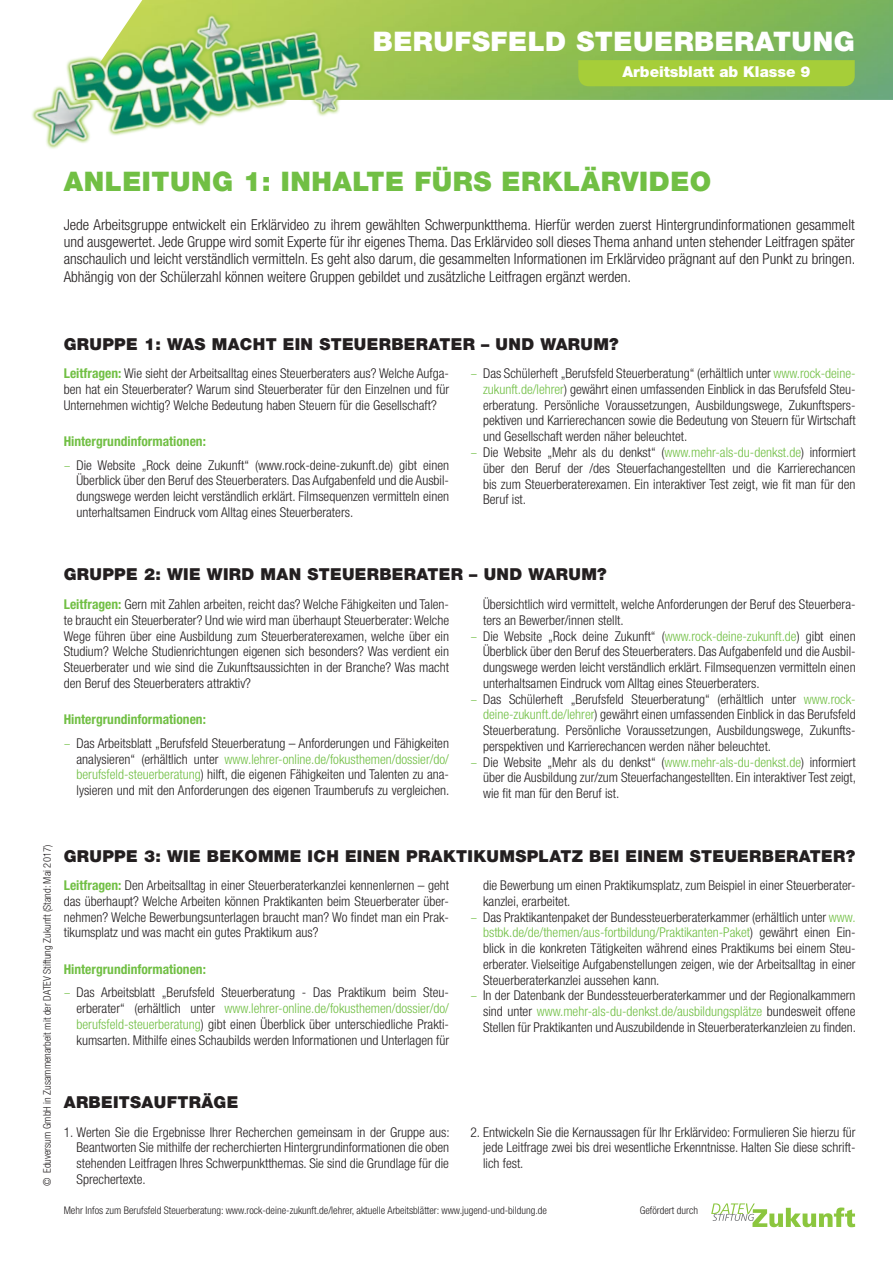
<style>
.page{position:relative;width:893px;height:1263px;background:#fff}
.page>*{position:absolute;margin:0;border:0;box-sizing:border-box;transform-origin:0 0}
.t1{font:900 27px "Helvetica Neue";letter-spacing:.02em;color:#71bf44}
.t2{font:900 27px "Helvetica Neue";letter-spacing:.02em;color:#fff}
.t3{font:900 16.5px "Helvetica Neue";letter-spacing:.02em;color:#231f20}
.t4{font:300 condensed 15px/17.2px "Helvetica Neue";color:#231f20;text-align:justify}
.t5{font:900 15px "Helvetica Neue";color:#fff}
.t6{font:300 condensed 13.5px/15.8px "Helvetica Neue";color:#231f20;text-align:justify}
.t7{font:300 condensed 13.5px "Helvetica Neue";color:#71bf44}
.t8{font:300 condensed 10.5px "Helvetica Neue";color:#231f20}
.s1{font-weight:700;color:#71bf44}
.s2{font-family:"DIN";font-stretch:normal;color:#71bf44}
.s3{color:#71bf44}
.s4{color:#231f20}
</style>
<div class="page">
<img style="left:382px;top:0;width:511px;height:100px">
<img style="left:32px;top:0;width:350px;height:149px">
<div style="left:578px;top:60px;width:277px;height:26px;background:#a6ce39"></div>
<svg style="left:711px;top:1203px;width:144px;height:24px"></svg>
<h1 class="t2" style="left:373px;top:25px;width:483px">BERUFSFELD STEUERBERATUNG</h1>
<p class="t5" style="left:622px;top:62px;width:190px">Arbeitsblatt ab Klasse 9</p>
<h1 class="t1" style="left:64px;top:165px;width:649px">ANLEITUNG 1: INHALTE FÜRS ERKLÄRVIDEO</h1>
<p class="t4" style="left:64px;top:216px;width:793px">Jede Arbeitsgruppe entwickelt ein Erklärvideo zu ihrem gewählten Schwerpunktthema. Hierfür werden zuerst Hintergrundinformationen gesammelt und ausgewertet. Jede Gruppe wird somit Experte für ihr eigenes Thema. Das Erklärvideo soll dieses Thema anhand unten stehender Leitfragen später anschaulich und leicht verständlich vermitteln. Es geht also darum, die gesammelten Informationen im Erklärvideo prägnant auf den Punkt zu bringen.<br>Abhängig von der Schülerzahl können weitere Gruppen gebildet und zusätzliche Leitfragen ergänzt werden.</p>
<p class="t3" style="left:64px;top:334px;width:556px">GRUPPE 1: WAS MACHT EIN STEUERBERATER – UND WARUM?</p>
<p class="t6" style="left:64px;top:365px;width:387px"><span class="s1">Leitfragen:</span> Wie sieht der Arbeitsalltag eines Steuerberaters aus? Welche Aufga&shy;ben hat ein Steuerberater? Warum sind Steuerberater für den Einzelnen und für Unternehmen wichtig? Welche Bedeutung haben Steuern für die Gesellschaft?</p>
<p class="t6" style="left:64px;top:429px;width:387px;line-height:23.7px"><span class="s1">Hintergrundinformationen:<br></span><span class="s2">−</span> Die Website „Rock deine Zukunft“ (www.rock-deine-zukunft.de) gibt einen</p>
<p class="t6" style="left:77px;top:473px;width:374px">Überblick über den Beruf des Steuerberaters. Das Aufgabenfeld und die Ausbil&shy;dungswege werden leicht verständlich erklärt. Filmsequenzen vermitteln einen unterhaltsamen Eindruck vom Alltag eines Steuerberaters.</p>
<p class="t6" style="left:470px;top:365px;width:387px"><span class="s2">−</span> Das Schülerheft „Berufsfeld Steuerberatung“ (erhältlich unter <span class="s3">www.rock-deine-</span></p>
<p class="t6" style="left:483px;top:381px;width:374px"><span class="s3">zukunft.de/lehrer</span>) gewährt einen umfassenden Einblick in das Berufsfeld Steu-</p>
<p class="t6" style="left:483px;top:397px;width:374px">erberatung. Persönliche Voraussetzungen, Ausbildungswege, Zukunftspers-</p>
<p class="t6" style="left:483px;top:413px;width:374px">pektiven und Karrierechancen sowie die Bedeutung von Steuern für Wirtschaft</p>
<p class="t6" style="left:483px;top:428px;width:206px">und Gesellschaft werden näher beleuchtet.</p>
<p class="t6" style="left:470px;top:444px;width:387px"><span class="s2">−</span> Die Website „Mehr als du denkst“ (<span class="s3">www.mehr-als-du-denkst.de</span>) informiert</p>
<p class="t6" style="left:483px;top:460px;width:374px">über den Beruf der /des Steuerfachangestellten und die Karrierechancen</p>
<p class="t6" style="left:483px;top:476px;width:374px">bis zum Steuerberaterexamen. Ein interaktiver Test zeigt, wie fit man für den</p>
<p class="t6" style="left:483px;top:491px;width:44px">Beruf ist.</p>
<p class="t3" style="left:64px;top:565px;width:544px">GRUPPE 2: WIE WIRD MAN STEUERBERATER – UND WARUM?</p>
<p class="t6" style="left:64px;top:596px;width:387px"><span class="s1">Leitfragen:</span> Gern mit Zahlen arbeiten, reicht das? Welche Fähigkeiten und Talen&shy;te braucht ein Steuerberater? Und wie wird man überhaupt Steuerberater: Welche Wege führen über eine Ausbildung zum Steuerberaterexamen, welche über ein Studium? Welche Studienrichtungen eigenen sich besonders? Was verdient ein Steuerberater und wie sind die Zukunftsaussichten in der Branche? Was macht den Beruf des Steuerberaters attraktiv?</p>
<p class="t6" style="left:64px;top:707px;width:387px;line-height:23.7px"><span class="s1">Hintergrundinformationen:<br></span><span class="s2">−</span> Das Arbeitsblatt „Berufsfeld Steuerberatung – Anforderungen und Fähigkeiten</p>
<p class="t6" style="left:77px;top:751px;width:374px">analysieren“ (erhältlich unter <span class="s3">www.lehrer-online.de/fokusthemen/dossier/do/ berufsfeld-steuerberatung</span>) hilft, die eigenen Fähigkeiten und Talenten zu ana&shy;lysieren und mit den Anforderungen des eigenen Traumberufs zu vergleichen.</p>
<p class="t6" style="left:483px;top:596px;width:374px">Übersichtlich wird vermittelt, welche Anforderungen der Beruf des Steuerbera-</p>
<p class="t6" style="left:483px;top:612px;width:142px">ters an Bewerber/innen stellt.</p>
<p class="t6" style="left:470px;top:628px;width:387px"><span class="s2">−</span> Die Website „Rock deine Zukunft“ (<span class="s3">www.rock-deine-zukunft.de</span>) gibt einen</p>
<p class="t6" style="left:483px;top:643px;width:374px">Überblick über den Beruf des Steuerberaters. Das Aufgabenfeld und die Ausbil-</p>
<p class="t6" style="left:483px;top:659px;width:374px">dungswege werden leicht verständlich erklärt. Filmsequenzen vermitteln einen</p>
<p class="t6" style="left:483px;top:675px;width:278px">unterhaltsamen Eindruck vom Alltag eines Steuerberaters.</p>
<p class="t6" style="left:470px;top:691px;width:387px"><span class="s2">−</span> Das Schülerheft „Berufsfeld Steuerberatung“ (erhältlich unter <span class="s3">www.rock-</span></p>
<p class="t6" style="left:483px;top:706px;width:374px"><span class="s3">deine-zukunft.de/lehrer</span>) gewährt einen umfassenden Einblick in das Berufsfeld</p>
<p class="t6" style="left:483px;top:722px;width:374px">Steuerberatung. Persönliche Voraussetzungen, Ausbildungswege, Zukunfts-</p>
<p class="t6" style="left:483px;top:738px;width:290px">perspektiven und Karrierechancen werden näher beleuchtet.</p>
<p class="t6" style="left:470px;top:754px;width:387px"><span class="s2">−</span> Die Website „Mehr als du denkst“ (<span class="s3">www.mehr-als-du-denkst.de</span>) informiert</p>
<p class="t6" style="left:483px;top:770px;width:374px">über die Ausbildung zur/zum Steuerfachangestellten. Ein interaktiver Test zeigt,</p>
<p class="t6" style="left:483px;top:785px;width:138px">wie fit man für den Beruf ist.</p>
<p class="t8" style="left:41px;top:1186px;width:343px;rotate:-90deg">© Eduversum GmbH in Zusammenarbeit mit der DATEV Stiftung Zukunft (Stand: Mai 2017)</p>
<p class="t3" style="left:64px;top:846px;width:793px">GRUPPE 3: WIE BEKOMME ICH EINEN PRAKTIKUMSPLATZ BEI EINEM STEUERBERATER?</p>
<p class="t6" style="left:64px;top:877px;width:387px"><span class="s1">Leitfragen:</span> Den Arbeitsalltag in einer Steuerberaterkanzlei kennenlernen – geht das überhaupt? Welche Arbeiten können Praktikanten beim Steuerberater über&shy;nehmen? Welche Bewerbungsunterlagen braucht man? Wo findet man ein Prak&shy;tikumsplatz und was macht ein gutes Praktikum aus?</p>
<p class="t6" style="left:64px;top:957px;width:387px;line-height:23.7px"><span class="s1">Hintergrundinformationen:<br></span><span class="s2">−</span> Das Arbeitsblatt „Berufsfeld Steuerberatung - Das Praktikum beim Steu-</p>
<p class="t6" style="left:77px;top:1000px;width:374px">erberater“ (erhältlich unter <span class="s3">www.lehrer-online.de/fokusthemen/dossier/do/ berufsfeld-steuerberatung</span>) gibt einen Überblick über unterschiedliche Prakti&shy;kumsarten. Mithilfe eines Schaubilds werden Informationen und Unterlagen für</p>
<p class="t6" style="left:483px;top:877px;width:374px">die Bewerbung um einen Praktikumsplatz, zum Beispiel in einer Steuerberater-</p>
<p class="t6" style="left:483px;top:893px;width:89px">kanzlei, erarbeitet.</p>
<p class="t6" style="left:470px;top:909px;width:387px"><span class="s2">−</span> Das Praktikantenpaket der Bundessteuerberaterkammer (erhältlich unter <span class="s3">www.</span></p>
<p class="t7" style="left:483px;top:925px;width:374px">bstbk.de/de/themen/aus-fortbildung/Praktikanten-Paket<span class="s4">) gewährt einen Ein-</span></p>
<p class="t6" style="left:483px;top:940px;width:374px">blick in die konkreten Tätigkeiten während eines Praktikums bei einem Steu-</p>
<p class="t6" style="left:483px;top:956px;width:374px">erberater. Vielseitige Aufgabenstellungen zeigen, wie der Arbeitsalltag in einer</p>
<p class="t6" style="left:483px;top:972px;width:178px">Steuerberaterkanzlei aussehen kann.</p>
<p class="t6" style="left:470px;top:988px;width:387px"><span class="s2">−</span> In der Datenbank der Bundessteuerberaterkammer und der Regionalkammern</p>
<p class="t7" style="left:483px;top:1004px;width:374px"><span class="s4">sind unter</span> www.mehr-als-du-denkst.de/ausbildungsplätze <span class="s4">bundesweit offene</span></p>
<p class="t6" style="left:483px;top:1019px;width:375px">Stellen für Praktikanten und Auszubildende in Steuerberaterkanzleien zu finden.</p>
<p class="t3" style="left:64px;top:1092px;width:176px">ARBEITSAUFTRÄGE</p>
<p class="t6" style="left:77px;top:1124px;width:375px;text-indent:-13px">1. Werten Sie die Ergebnisse Ihrer Recherchen gemeinsam in der Gruppe aus:<br>Beantworten Sie mithilfe der recherchierten Hintergrundinformationen die oben stehenden Leitfragen Ihres Schwerpunktthemas. Sie sind die Grundlage für die Sprechertexte.</p>
<p class="t6" style="left:483px;top:1124px;width:374px;text-indent:-13px">2. Entwickeln Sie die Kernaussagen für Ihr Erklärvideo: Formulieren Sie hierzu für jede Leitfrage zwei bis drei wesentliche Erkenntnisse. Halten Sie diese schrift&shy;lich fest.</p>
<p class="t8" style="left:64px;top:1204px;width:485px">Mehr Infos zum Berufsfeld Steuerberatung: www.rock-deine-zukunft.de/lehrer, aktuelle Arbeitsblätter: www.jugend-und-bildung.de</p>
<p class="t8" style="left:640px;top:1204px;width:60px">Gefördert durch</p>
</div>
